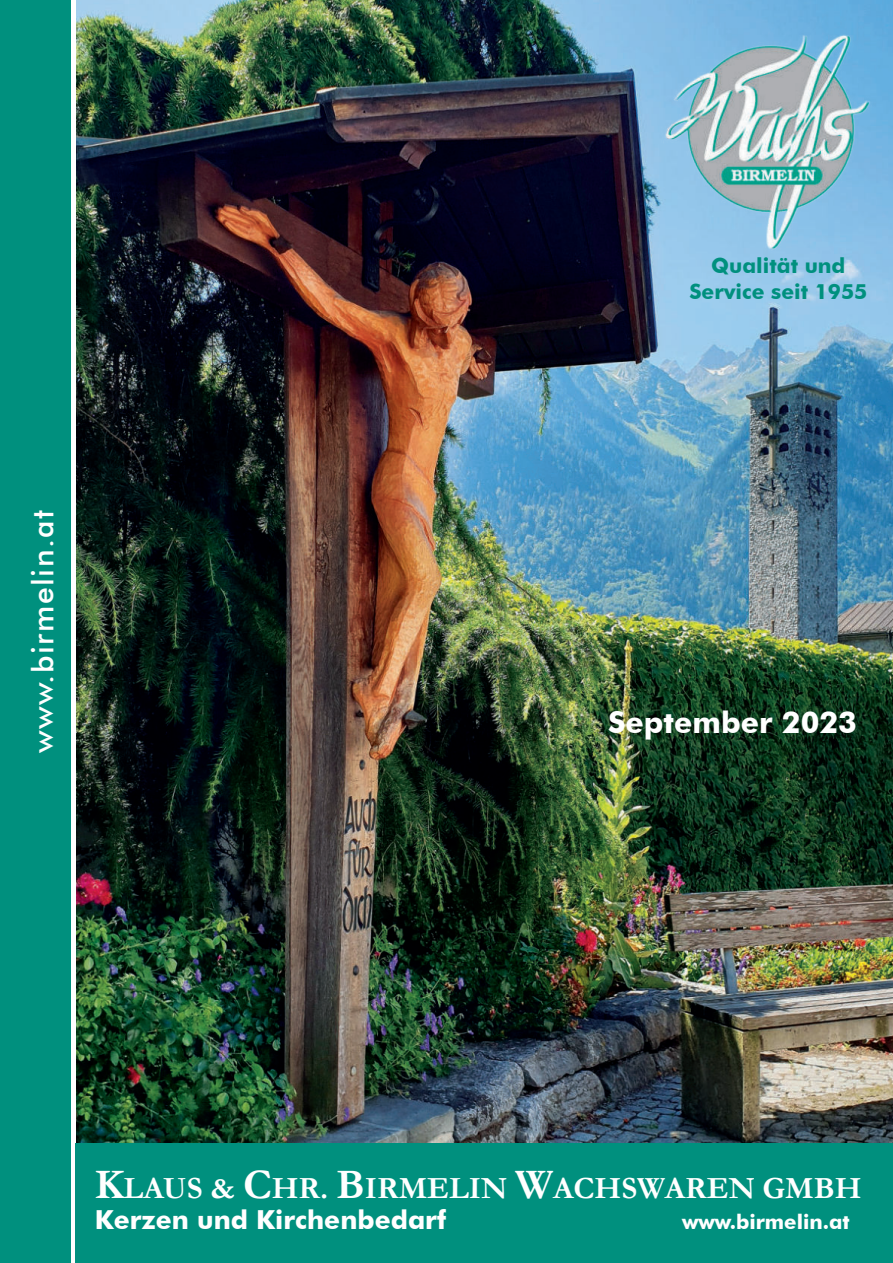
<style>
.page{position:relative;width:893px;height:1263px;background:#fff}
.page>*{position:absolute;margin:0;border:0;box-sizing:border-box;transform-origin:0 0}
.t1{font:700 31.05px "Garamond";color:#fff}
.t2{font:500 30px "Futura BT";letter-spacing:.05em;color:#fff}
.t3{font:700 30px "Futura BT";color:#fff}
.t4{font:700 26.25px "Futura BT";color:#fff}
.t5{font:700 21px/25.2px "Futura BT";color:#00907e;text-align:center}
.t6{font:700 20.4px "Futura BT";color:#fff}
.s1{font-size:42.3px}
</style>
<div class="page">
<img style="left:75px;top:0;width:818px;height:1144px">
<svg style="left:70px;top:0;width:1px;height:1263px"></svg>
<div style="left:0;top:0;width:70px;height:1263px;background:#00907e"></div>
<div style="left:75px;top:1144px;width:818px;height:119px;background:#00907e"></div>
<img style="left:655px;top:17px;width:229px;height:239px">
<p class="t2" style="left:31px;top:753px;width:245px;rotate:-90deg">www.birmelin.at</p>
<p class="t5" style="left:689px;top:255px;width:179px">Qualität und<br>Service seit 1955</p>
<p class="t3" style="left:608px;top:710px;width:250px">September 2023</p>
<p class="t1" style="left:95px;top:1169px;width:768px"><span class="s1">K</span>LAUS &amp; <span class="s1">C</span>HR. <span class="s1">B</span>IRMELIN <span class="s1">W</span>ACHSWAREN GMBH</p>
<p class="t4" style="left:95px;top:1209px;width:353px">Kerzen und Kirchenbedarf</p>
<p class="t6" style="left:682px;top:1214px;width:169px">www.birmelin.at</p>
</div>
